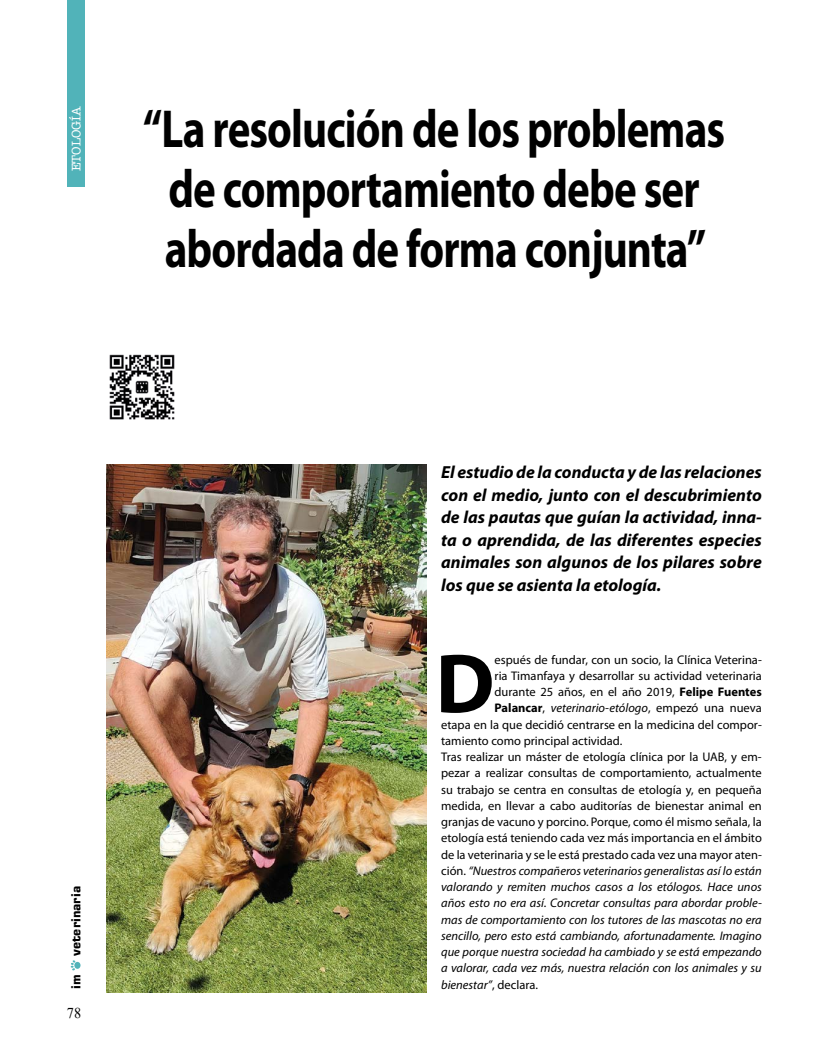
<style>
.page{position:relative;width:815px;height:1063px;background:#fff}
.page>*{position:absolute;margin:0;border:0;box-sizing:border-box;transform-origin:0 0}
.t1{font:700 84.88px "Myriad Pro";color:#000}
.t2{font:700 53.75px/60px "Myriad Pro";letter-spacing:-.02em;color:#000;text-align:center;scale:.8 1}
.t3{font:italic 700 17.5px/22.5px "Myriad Pro";color:#000;text-align:justify}
.t4{font:15px "Times New Roman";color:#000;scale:.95 1}
.t5{font:12.5px "Myriad Pro";color:#000}
.t6{font:italic 12.5px "Myriad Pro";color:#000}
.t7{font:700 12.5px "Square 721 BT";color:#000}
.t8{font:12.5px "Memorandum";color:#fff}
.s1{font-weight:700}
.s2{font-weight:700;font-style:normal}
.s3{font-style:normal}
</style>
<div class="page">
<div style="left:74px;top:962px;width:7px;height:7px;background:#51b3b9;border-radius:50%"></div>
<svg style="left:71px;top:960px;width:5px;height:11px"></svg>
<div style="left:67px;top:0;width:17px;height:187px;background:#51b3b9"></div>
<img style="left:106px;top:465px;width:321px;height:527px">
<img style="left:109px;top:354px;width:66px;height:66px">
<p class="t8" style="left:68px;top:171px;width:67px;rotate:-90deg">ETOLOGÍA</p>
<h2 class="t2" style="left:143px;top:97px;width:729px">“La resolución de los problemas de comportamiento debe ser abordada de forma conjunta”</h2>
<p class="t7" style="left:68px;top:956px;width:71px;rotate:-90deg">veterinaria</p>
<p class="t7" style="left:68px;top:989px;width:16px;rotate:-90deg">im</p>
<p class="t4" style="left:67px;top:1003px;width:16px">78</p>
<p class="t3" style="left:441px;top:460px;width:322px">El estudio de la conducta y de las relaciones con el medio, junto con el descubrimiento de las pautas que guían la actividad, inna&shy;ta o aprendida, de las diferentes especies animales son algunos de los pilares sobre los que se asienta la etología.</p>
<h1 class="t1" style="left:436px;top:628px;width:61px">D</h1>
<p class="t5" style="left:495px;top:652px;width:269px">espués de fundar, con un socio, la Clínica Veterina-</p>
<p class="t5" style="left:495px;top:668px;width:269px">ria Timanfaya y desarrollar su actividad veterinaria</p>
<p class="t5" style="left:495px;top:684px;width:269px">durante 25 años, en el año 2019, <span class="s1">Felipe Fuentes</span></p>
<p class="t6" style="left:495px;top:700px;width:269px"><span class="s2">Palancar</span><span class="s3">,</span> veterinario-etólogo<span class="s3">, empezó una nueva</span></p>
<p class="t5" style="left:441px;top:717px;width:322px">etapa en la que decidió centrarse en la medicina del compor-</p>
<p class="t5" style="left:441px;top:733px;width:183px">tamiento como principal actividad.</p>
<p class="t5" style="left:441px;top:749px;width:322px">Tras realizar un máster de etología clínica por la UAB, y em-</p>
<p class="t5" style="left:441px;top:765px;width:322px">pezar a realizar consultas de comportamiento, actualmente</p>
<p class="t5" style="left:441px;top:782px;width:322px">su trabajo se centra en consultas de etología y, en pequeña</p>
<p class="t5" style="left:441px;top:798px;width:322px">medida, en llevar a cabo auditorías de bienestar animal en</p>
<p class="t5" style="left:441px;top:814px;width:322px">granjas de vacuno y porcino. Porque, como él mismo señala, la</p>
<p class="t5" style="left:441px;top:830px;width:322px">etología está teniendo cada vez más importancia en el ámbito</p>
<p class="t5" style="left:441px;top:847px;width:322px">de la veterinaria y se le está prestado cada vez una mayor aten-</p>
<p class="t6" style="left:441px;top:863px;width:322px"><span class="s3">ción.</span> “Nuestros compañeros veterinarios generalistas así lo están</p>
<p class="t6" style="left:441px;top:879px;width:322px">valorando y remiten muchos casos a los etólogos. Hace unos</p>
<p class="t6" style="left:441px;top:895px;width:322px">años esto no era así. Concretar consultas para abordar proble-</p>
<p class="t6" style="left:441px;top:912px;width:322px">mas de comportamiento con los tutores de las mascotas no era</p>
<p class="t6" style="left:441px;top:928px;width:322px">sencillo, pero esto está cambiando, afortunadamente. Imagino</p>
<p class="t6" style="left:441px;top:944px;width:322px">que porque nuestra sociedad ha cambiado y se está empezando</p>
<p class="t6" style="left:441px;top:960px;width:322px">a valorar, cada vez más, nuestra relación con los animales y su</p>
<p class="t6" style="left:441px;top:977px;width:98px">bienestar”<span class="s3">, declara.</span></p>
</div>
